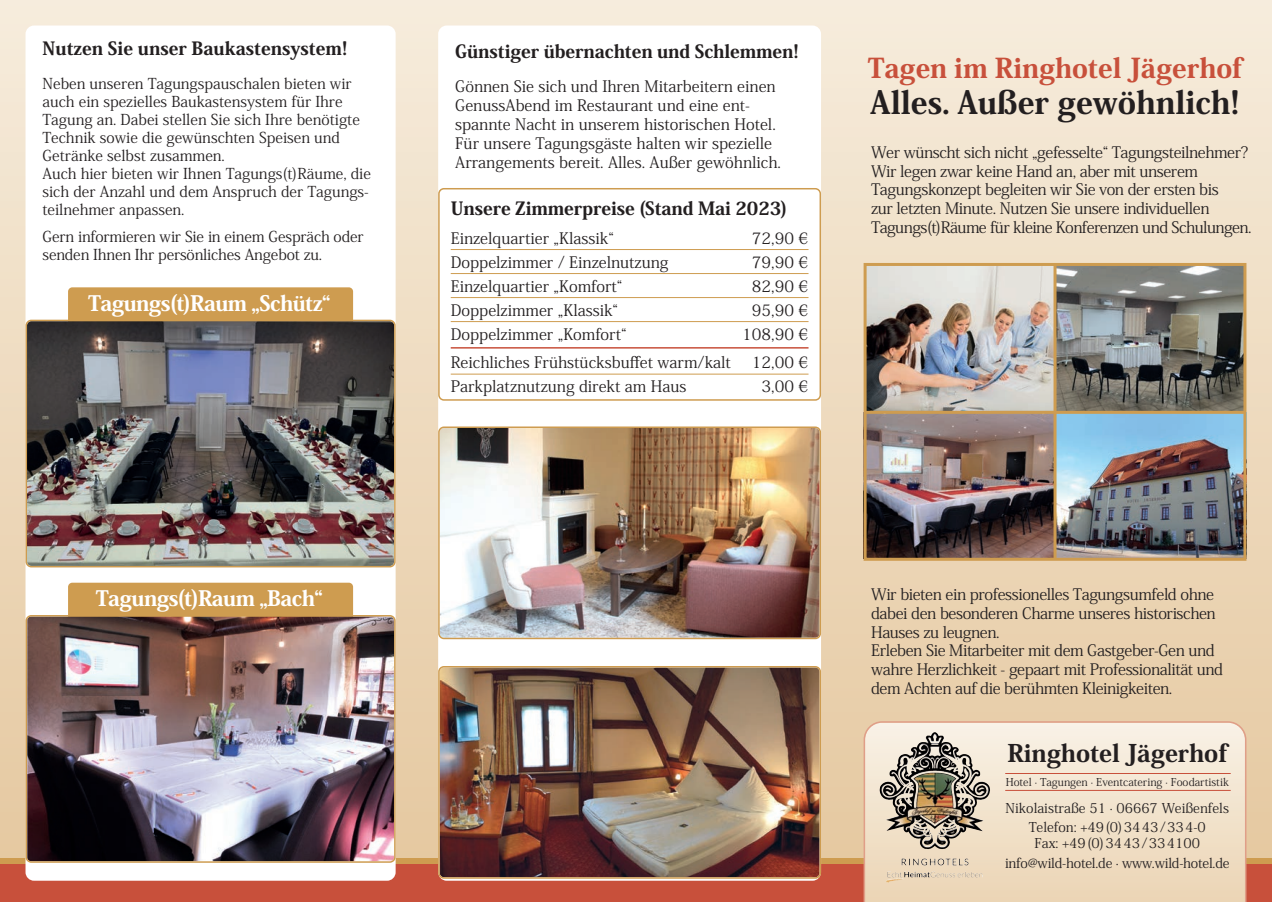
<style>
.page{position:relative;width:1272px;height:902px;background:#fff}
.page>*{position:absolute;margin:0;border:0;box-sizing:border-box;transform-origin:0 0}
.t1{font:800 31.2px "Koz Min Pro";color:#231f20}
.t2{font:800 27px "Koz Min Pro";color:#c8503b}
.t3{font:800 24px "Koz Min Pro";color:#231f20}
.t4{font:800 21px "Koz Min Pro";letter-spacing:-.025em;color:#fff}
.t5{font:800 18px "Koz Min Pro";letter-spacing:-.005em;color:#231f20}
.t6{font:15.75px/18.9px "Koz Min Pro";letter-spacing:-.025em;color:#231f20}
.t7{font:15.75px/18.9px "Koz Min Pro";color:#231f20}
.t8{font:15px/18px "Koz Min Pro";color:#231f20}
.t9{font:13.5px/19.5px "Koz Min Pro";color:#231f20;text-align:center}
.t10{font:10.8px "Koz Min Pro";color:#231f20}
</style>
<div class="page">
<div style="left:0;top:0;width:1271px;height:901px;background:linear-gradient(to bottom,#f6ecdb,#e4c69c)"></div>
<div style="left:0;top:864px;width:1271px;height:37px;background:#c8503b"></div>
<div style="left:0;top:858px;width:1271px;height:6px;background:#ce9c50"></div>
<svg style="left:863px;top:721px;width:383px;height:180px"></svg>
<img style="left:879px;top:732px;width:55px;height:86px">
<hr style="left:1005px;top:773px;width:225px;height:1px;background:#c8503b">
<hr style="left:1005px;top:790px;width:225px;height:1px;background:#c8503b">
<img style="left:867px;top:267px;width:375px;height:144px">
<img style="left:1056px;top:414px;width:186px;height:142px">
<img style="left:867px;top:414px;width:186px;height:142px">
<div style="left:863px;top:263px;width:383px;height:297px;border:3px solid #ce9c50"></div>
<hr style="left:864px;top:411px;width:381px;height:3px;background:#ce9c50">
<hr style="left:1053px;top:264px;width:3px;height:294px;background:#ce9c50">
<div style="left:26px;top:26px;width:369px;height:854px;background:#fff;border-radius:9px"></div>
<div style="left:68px;top:287px;width:285px;height:40px;background:#ce9c50;border-radius:4px"></div>
<img style="left:26px;top:319px;width:369px;height:248px">
<div style="left:68px;top:582px;width:285px;height:40px;background:#ce9c50;border-radius:4px"></div>
<img style="left:26px;top:615px;width:369px;height:247px">
<div style="left:438px;top:26px;width:383px;height:854px;background:#fff;border-radius:9px"></div>
<svg style="left:438px;top:188px;width:383px;height:212px"></svg>
<img style="left:438px;top:426px;width:383px;height:213px">
<img style="left:438px;top:666px;width:383px;height:212px">
<img style="left:921px;top:858px;width:47px;height:7px">
<hr style="left:451px;top:249px;width:357px;height:1px;background:#ce9c50">
<hr style="left:451px;top:273px;width:357px;height:1px;background:#ce9c50">
<hr style="left:451px;top:297px;width:357px;height:1px;background:#ce9c50">
<hr style="left:451px;top:321px;width:357px;height:1px;background:#ce9c50">
<hr style="left:451px;top:347px;width:357px;height:1px;background:#c8503b">
<hr style="left:451px;top:374px;width:357px;height:1px;background:#ce9c50">
<p class="t5" style="left:43px;top:35px;width:306px">Nutzen Sie unser Baukastensystem!</p>
<p class="t8" style="left:43px;top:74px;width:330px">Neben unseren Tagungspauschalen bieten wir auch ein spezielles Baukastensystem für Ihre Tagung an. Dabei stellen Sie sich Ihre benötigte Technik sowie die gewünschten Speisen und Getränke selbst zusammen.<br>Auch hier bieten wir Ihnen Tagungs(t)Räume, die sich der Anzahl und dem Anspruch der Tagungs&shy;teilnehmer anpassen.</p>
<p class="t8" style="left:43px;top:227px;width:323px">Gern informieren wir Sie in einem Gespräch oder senden Ihnen Ihr persönliches Angebot zu.</p>
<h3 class="t4" style="left:88px;top:287px;width:244px">Tagungs(t)Raum „Schütz“</h3>
<h3 class="t4" style="left:96px;top:582px;width:228px">Tagungs(t)Raum „Bach“</h3>
<p class="t5" style="left:455px;top:38px;width:345px">Günstiger übernachten und Schlemmen!</p>
<p class="t7" style="left:455px;top:77px;width:327px">Gönnen Sie sich und Ihren Mitarbeitern einen GenussAbend im Restaurant und eine ent&shy;spannte Nacht in unserem historischen Hotel.<br>Für unsere Tagungsgäste halten wir spezielle Arrangements bereit. Alles. Außer gewöhnlich.</p>
<p class="t5" style="left:451px;top:194px;width:338px">Unsere Zimmerpreise (Stand Mai 2023)</p>
<p class="t7" style="left:451px;top:228px;width:165px">Einzelquartier „Klassik“</p>
<p class="t6" style="left:751px;top:228px;width:58px">72,90 €</p>
<p class="t7" style="left:451px;top:252px;width:219px">Doppelzimmer / Einzelnutzung</p>
<p class="t6" style="left:751px;top:252px;width:58px">79,90 €</p>
<p class="t7" style="left:451px;top:276px;width:173px">Einzelquartier „Komfort“</p>
<p class="t6" style="left:751px;top:276px;width:58px">82,90 €</p>
<p class="t7" style="left:451px;top:300px;width:169px">Doppelzimmer „Klassik“</p>
<p class="t6" style="left:751px;top:300px;width:58px">95,90 €</p>
<p class="t7" style="left:451px;top:324px;width:177px">Doppelzimmer „Komfort“</p>
<p class="t6" style="left:742px;top:324px;width:67px">108,90 €</p>
<p class="t7" style="left:451px;top:352px;width:282px">Reichliches Frühstücksbuffet warm/kalt</p>
<p class="t6" style="left:751px;top:352px;width:58px">12,00 €</p>
<p class="t7" style="left:451px;top:376px;width:237px">Parkplatznutzung direkt am Haus</p>
<p class="t6" style="left:761px;top:376px;width:48px">3,00 €</p>
<h2 class="t2" style="left:867px;top:48px;width:376px">Tagen im Ringhotel Jägerhof</h2>
<h1 class="t1" style="left:870px;top:80px;width:371px">Alles. Außer gewöhnlich!</h1>
<p class="t6" style="left:871px;top:142px;width:382px">Wer wünscht sich nicht „gefesselte“ Tagungsteilnehmer?<br>Wir legen zwar keine Hand an, aber mit unserem Tagungskonzept begleiten wir Sie von der ersten bis<br>zur letzten Minute. Nutzen Sie unsere individuellen Tagungs(t)Räume für kleine Konferenzen und Schulungen.</p>
<p class="t6" style="left:871px;top:584px;width:353px">Wir bieten ein professionelles Tagungsumfeld ohne dabei den besonderen Charme unseres historischen Hauses zu leugnen.<br>Erleben Sie Mitarbeiter mit dem Gastgeber-Gen und wahre Herzlichkeit - gepaart mit Professionalität und dem Achten auf die berühmten Kleinigkeiten.</p>
<h3 class="t3" style="left:1007px;top:734px;width:221px">Ringhotel Jägerhof</h3>
<p class="t10" style="left:1005px;top:774px;width:225px">Hotel · Tagungen · Eventcatering · Foodartistik</p>
<p class="t9" style="left:1005px;top:797px;width:225px">Nikolaistraße 51 · 06667 Weißenfels<br>Telefon: +49(0)3443/334-0</p>
<p class="t9" style="left:1004px;top:833px;width:226px">Fax: +49(0)3443/334100 info@wild-hotel.de · www.wild-hotel.de</p>
</div>
